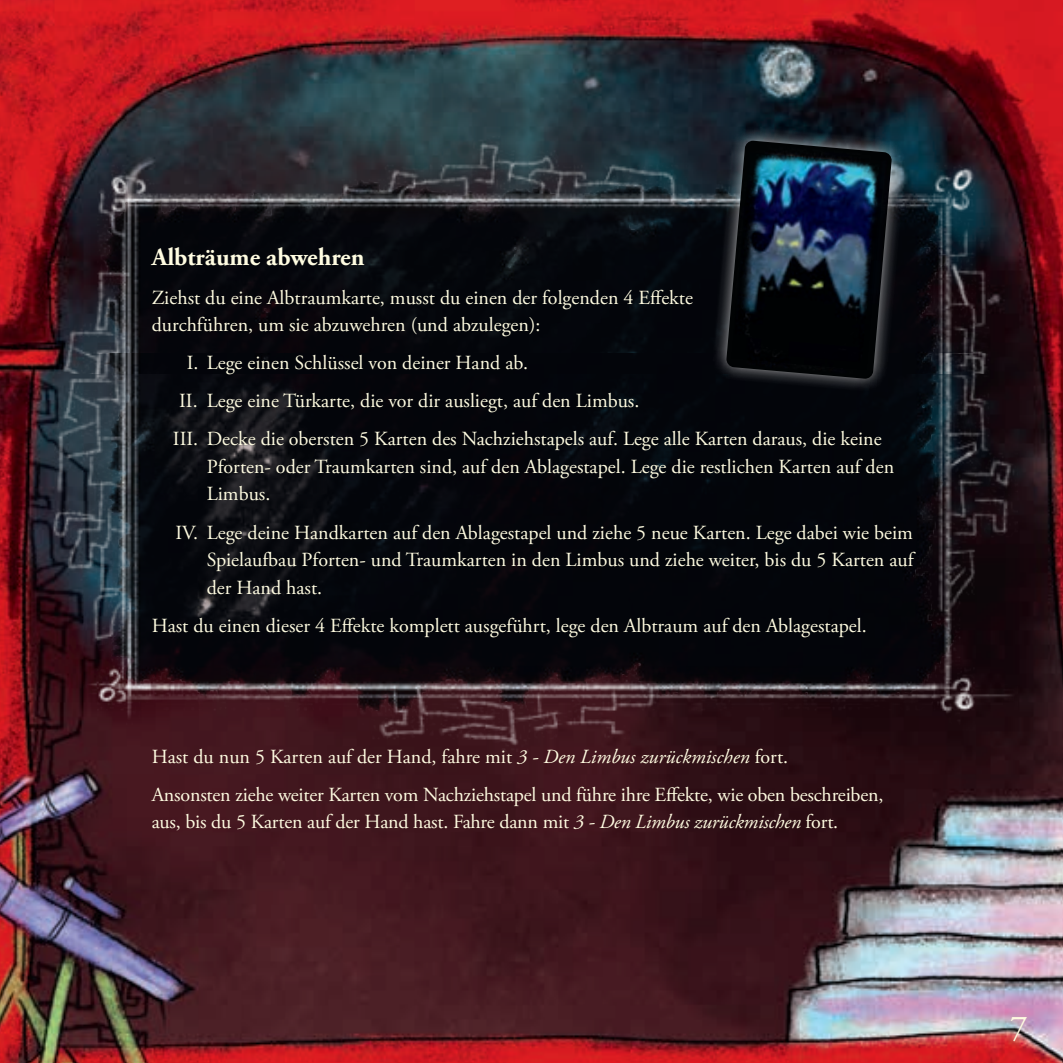
<style>
.page{position:relative;width:1063px;height:1063px;background:#fff}
.page>*{position:absolute;margin:0;border:0;box-sizing:border-box;transform-origin:0 0}
.t1{font:35px "Adobe Garamond Pro";color:#fffce1}
.t2{font:700 25px "Adobe Garamond Pro";color:#fffce1}
.t3{font:20px/27.5px "Adobe Garamond Pro";color:#fffce1}
.s1{font-style:italic}
</style>
<div class="page">
<img style="left:0;top:0;width:1063px;height:1063px">
<img style="left:25px;top:136px;width:992px;height:237px">
<img style="left:26px;top:353px;width:992px;height:399px">
<svg style="left:708px;top:122px;width:202px;height:275px;background:#0f171e"></svg>
<img style="left:726px;top:141px;width:166px;height:238px">
<p class="t2" style="left:152px;top:243px;width:214px">Albträume abwehren</p>
<p class="t3" style="left:152px;top:284px;width:543px">Ziehst du eine Albtraumkarte, musst du einen der folgenden 4 Effekte durchführen, um sie abzuwehren (und abzulegen):</p>
<p class="t3" style="left:187px;top:350px;width:343px">I. Lege einen Schlüssel von deiner Hand ab.</p>
<p class="t3" style="left:179px;top:388px;width:462px">II. Lege eine Türkarte, die vor dir ausliegt, auf den Limbus.</p>
<p class="t3" style="left:173px;top:426px;width:710px">III. Decke die obersten 5 Karten des Nachziehstapels auf. Lege alle Karten daraus, die keine</p>
<p class="t3" style="left:207px;top:454px;width:689px">Pforten- oder Traumkarten sind, auf den Ablagestapel. Lege die restlichen Karten auf den<br>Limbus.</p>
<p class="t3" style="left:207px;top:519px;width:708px;text-align:justify;text-indent:-31px">IV. Lege deine Handkarten auf den Ablagestapel und ziehe 5 neue Karten. Lege dabei wie beim Spielaufbau Pforten- und Traumkarten in den Limbus und ziehe weiter, bis du 5 Karten auf der Hand hast.</p>
<p class="t3" style="left:152px;top:612px;width:717px">Hast du einen dieser 4 Effekte komplett ausgeführt, lege den Albtraum auf den Ablagestapel.</p>
<p class="t3" style="left:152px;top:738px;width:733px;line-height:38.2px">Hast du nun 5 Karten auf der Hand, fahre mit <span class="s1">3 - Den Limbus zurückmischen</span> fort.<br>Ansonsten ziehe weiter Karten vom Nachziehstapel und führe ihre Effekte, wie oben beschreiben,</p>
<p class="t3" style="left:152px;top:809px;width:688px">aus, bis du 5 Karten auf der Hand hast. Fahre dann mit <span class="s1">3 - Den Limbus zurückmischen</span> fort.</p>
<h1 class="t1" style="left:1010px;top:1007px;width:19px">7</h1>
</div>
